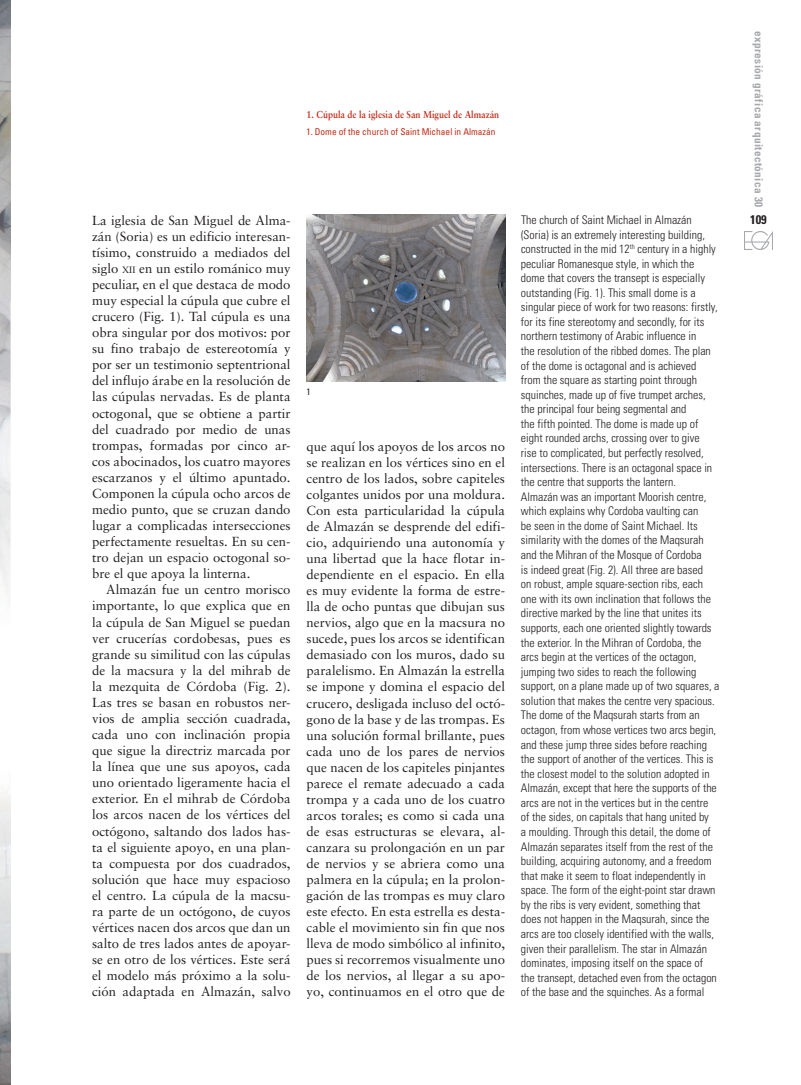
<style>
.page{position:relative;width:801px;height:1085px;background:#fff}
.page>*{position:absolute;margin:0;border:0;box-sizing:border-box;transform-origin:0 0}
.t1{font:13.12px/16.1px "Sabon";color:#231f20;text-align:justify}
.t2{font:700 condensed 12.5px "Univers";color:#231f20}
.t3{font:300 condensed 11.88px/14.5px "Univers";color:#231f20}
.t4{font:700 condensed 11.25px "Univers";letter-spacing:.035em;color:#a8a9ad}
.t5{font:700 10px "Sabon";color:#c02d19;scale:.9 1}
.t6{font:condensed 9.38px "Univers";color:#c02d19}
.t7{font:condensed 9.38px "Univers";color:#231f20}
.s1{font-size:9.12px}
</style>
<div class="page">
<img style="left:0;top:300px;width:11px;height:293px">
<img style="left:0;top:0;width:11px;height:300px">
<img style="left:0;top:793px;width:11px;height:291px">
<img style="left:744px;top:231px;width:28px;height:18px">
<img style="left:306px;top:214px;width:199px;height:167px">
<p class="t5" style="left:306px;top:108px;width:215px">1. cúpula de la iglesia de San miguel de almazán</p>
<p class="t6" style="left:306px;top:125px;width:191px">1. Dome of the church of Saint Michael in Almazán</p>
<p class="t1" style="left:92px;top:212px;width:200px">La iglesia de San Miguel de Alma&shy;zán (Soria) es un edificio interesan&shy;tísimo, construido a mediados del siglo <span class="s1">xii</span> en un estilo románico muy peculiar, en el que destaca de modo muy especial la cúpula que cubre el crucero (Fig. 1). Tal cúpula es una obra singular por dos motivos: por su fino trabajo de estereotomía y por ser un testimonio septentrional del influjo árabe en la resolución de las cúpulas nervadas. Es de planta octogonal, que se obtiene a partir del cuadrado por medio de unas trompas, formadas por cinco ar&shy;cos abocinados, los cuatro mayores escarzanos y el último apuntado.<br>Componen la cúpula ocho arcos de medio punto, que se cruzan dando lugar a complicadas intersecciones perfectamente resueltas. En su cen&shy;tro dejan un espacio octogonal so&shy;bre el que apoya la linterna.</p>
<p class="t1" style="left:92px;top:581px;width:200px;text-indent:14px">Almazán fue un centro morisco importante, lo que explica que en la cúpula de San Miguel se puedan ver crucerías cordobesas, pues es grande su similitud con las cúpulas de la macsura y la del mihrab de la mezquita de Córdoba (Fig. 2).<br>Las tres se basan en robustos ner&shy;vios de amplia sección cuadrada, cada uno con inclinación propia que sigue la directriz marcada por la línea que une sus apoyos, cada uno orientado ligeramente hacia el exterior. En el mihrab de Córdoba los arcos nacen de los vértices del octógono, saltando dos lados has&shy;ta el siguiente apoyo, en una plan&shy;ta compuesta por dos cuadrados, solución que hace muy espacioso el centro. La cúpula de la macsu&shy;ra parte de un octógono, de cuyos vértices nacen dos arcos que dan un salto de tres lados antes de apoyar&shy;se en otro de los vértices. Este será el modelo más próximo a la solu&shy;ción adaptada en Almazán, salvo</p>
<p class="t7" style="left:306px;top:385px;width:6px">1</p>
<p class="t1" style="left:306px;top:438px;width:200px">que aquí los apoyos de los arcos no se realizan en los vértices sino en el centro de los lados, sobre capiteles colgantes unidos por una moldura.<br>Con esta particularidad la cúpula de Almazán se desprende del edifi&shy;cio, adquiriendo una autonomía y una libertad que la hace flotar in&shy;dependiente en el espacio. En ella es muy evidente la forma de estre&shy;lla de ocho puntas que dibujan sus nervios, algo que en la macsura no sucede, pues los arcos se identifican demasiado con los muros, dado su paralelismo. En Almazán la estrella se impone y domina el espacio del crucero, desligada incluso del octó&shy;gono de la base y de las trompas. Es una solución formal brillante, pues cada uno de los pares de nervios que nacen de los capiteles pinjantes parece el remate adecuado a cada trompa y a cada uno de los cuatro arcos torales; es como si cada una de esas estructuras se elevara, al&shy;canzara su prolongación en un par de nervios y se abriera como una palmera en la cúpula; en la prolon&shy;gación de las trompas es muy claro este efecto. En esta estrella es desta&shy;cable el movimiento sin fin que nos lleva de modo simbólico al infinito, pues si recorremos visualmente uno de los nervios, al llegar a su apo&shy;yo, continuamos en el otro que de</p>
<p class="t3" style="left:521px;top:212px;width:200px">The church of Saint Michael in Almazán (Soria) is an extremely interesting building, constructed in the mid 12<sup>th</sup> century in a highly peculiar Romanesque style, in which the dome that covers the transept is especially outstanding (Fig. 1). This small dome is a singular piece of work for two reasons: firstly, for its fine stereotomy and secondly, for its northern testimony of Arabic influence in<br>the resolution of the ribbed domes. The plan of the dome is octagonal and is achieved<br>from the square as starting point through squinches, made up of five trumpet arches, the principal four being segmental and<br>the fifth pointed. The dome is made up of eight rounded archs, crossing over to give<br>rise to complicated, but perfectly resolved, intersections. There is an octagonal space in the centre that supports the lantern.<br>Almazán was an important Moorish centre, which explains why Cordoba vaulting can<br>be seen in the dome of Saint Michael. Its similarity with the domes of the Maqsurah and the Mihran of the Mosque of Cordoba<br>is indeed great (Fig. 2). All three are based<br>on robust, ample square-section ribs, each one with its own inclination that follows the directive marked by the line that unites its supports, each one oriented slightly towards the exterior. In the Mihran of Cordoba, the arcs begin at the vertices of the octagon, jumping two sides to reach the following support, on a plane made up of two squares, a solution that makes the centre very spacious.<br>The dome of the Maqsurah starts from an octagon, from whose vertices two arcs begin, and these jump three sides before reaching the support of another of the vertices. This is the closest model to the solution adopted in Almazán, except that here the supports of the arcs are not in the vertices but in the centre of the sides, on capitals that hang united by<br>a moulding. Through this detail, the dome of Almazán separates itself from the rest of the building, acquiring autonomy, and a freedom that make it seem to float independently in space. The form of the eight-point star drawn by the ribs is very evident, something that does not happen in the Maqsurah, since the arcs are too closely identified with the walls, given their parallelism. The star in Almazán dominates, imposing itself on the space of the transept, detached even from the octagon of the base and the squinches. As a formal</p>
<p class="t4" style="left:766px;top:31px;width:177px;rotate:90deg">expresión gráfica arquitectónica 30</p>
<p class="t2" style="left:750px;top:212px;width:18px">109</p>
</div>
